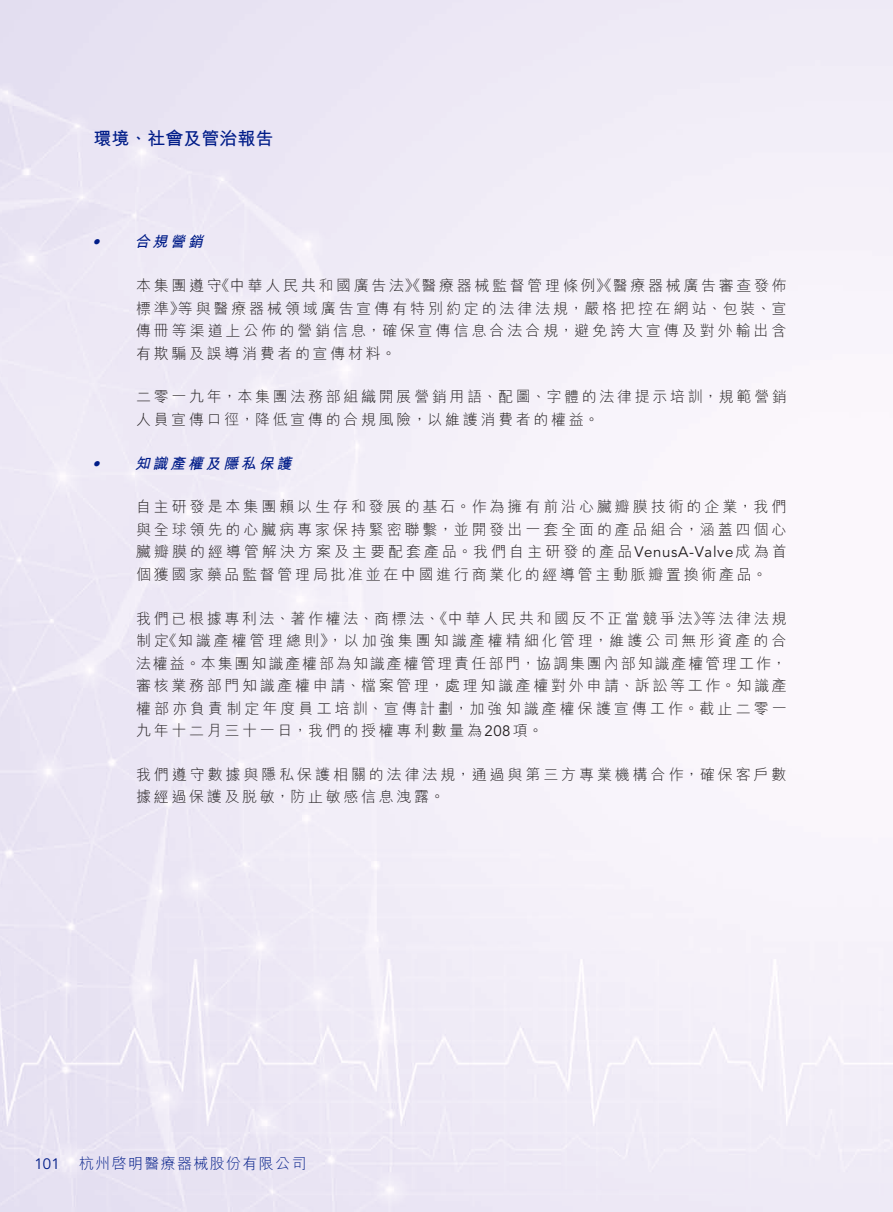
<style>
.page{position:relative;width:893px;height:1212px;background:#fff}
.page>*{position:absolute;margin:0;border:0;box-sizing:border-box;transform-origin:0 0}
.t1{font:700 18px "M Hei HK";color:#001c88}
._00_Body_text{font:300 15px/22.5px "M Hei HK";letter-spacing:.18em;color:#231f20;text-align:justify}
.t2{font:300 15px "M Hei HK";letter-spacing:.09em;color:#001c88}
._03_Heading_3{font:italic 700 15px "M Hei HK";color:#001c88}
.t3{font:15px "Avenir LT Std";color:#001c88}
._03_Heading_3-2{font:italic 800 15px "Avenir LT Std";color:#001c88}
.s1{font-family:"Avenir LT Std";font-weight:400}
</style>
<div class="page">
<p class="t1" style="left:94px;top:125px;width:181px">環境、社會及管治報告</p>
<p class="_03_Heading_3-2" style="left:92px;top:233px;width:13px">•</p>
<p class="_03_Heading_3-2" style="left:92px;top:454px;width:13px">•</p>
<p class="_03_Heading_3" style="left:135px;top:231px;width:74px">合規營銷</p>
<p class="_00_Body_text" style="left:136px;top:274px;width:652px">本集團遵 《守中華人民共和國廣告法》《醫療器械監督管理條例》《醫療器械廣告審查發佈標準等》 與醫療器械領域廣告宣傳有特別約定的法律法規，嚴格把控在網站、包裝、宣傳冊等渠道上公佈的營銷信息，確保宣傳信息合法合規，避免誇大宣傳及對外輸出含有欺騙及誤導消費者的宣傳材料。</p>
<p class="_00_Body_text" style="left:136px;top:385px;width:652px">二零一九年，本集團法務部組織開展營銷用語、配圖、字體的法律提示培訓，規範營銷人員宣傳口徑，降低宣傳的合規風險，以維護消費者的權益。</p>
<p class="_03_Heading_3" style="left:135px;top:452px;width:163px">知識產權及隱私保護</p>
<p class="_00_Body_text" style="left:136px;top:495px;width:652px">自主研發是本集團賴以生存和發展的基石。作為擁有前沿心臟瓣膜技術的企業，我們與全球領先的心臟病專家保持緊密聯繫，並開發出一套全面的產品組合，涵蓋四個心臟瓣膜的經導管解決方案及主要配套產品。我們自主研發的產品<span class="s1">VenusA-Valve</span>成為首個獲國家藥品監督管理局批准並在中國進行商業化的經導管主動脈瓣置換術產品。</p>
<p class="_00_Body_text" style="left:136px;top:607px;width:652px">我們已根據專利法、著作權法、商標法、《中華人民共和國反不正當競爭法等》 法律法規制 《定知識產權管理總則，》以加強集團知識產權精細化管理，維護公司無形資產的合法權益。本集團知識產權部為知識產權管理責任部門，協調集團內部知識產權管理工作，審核業務部門知識產權申請、檔案管理，處理知識產權對外申請、訴訟等工作。知識產權部亦負責制定年度員工培訓、宣傳計劃，加強知識產權保護宣傳工作。截止二零一九年十二月三十一日，我們的授權專利數量為 <span class="s1">208</span>項。</p>
<p class="_00_Body_text" style="left:136px;top:763px;width:652px">我們遵守數據與隱私保護相關的法律法規，通過與第三方專業機構合作，確保客戶數據經過保護及脫敏，防止敏感信息洩露。</p>
<p class="t3" style="left:35px;top:1155px;width:27px">101</p>
<p class="t2" style="left:79px;top:1156px;width:229px">杭州啓明醫療器械股份有限公司</p>
</div>
